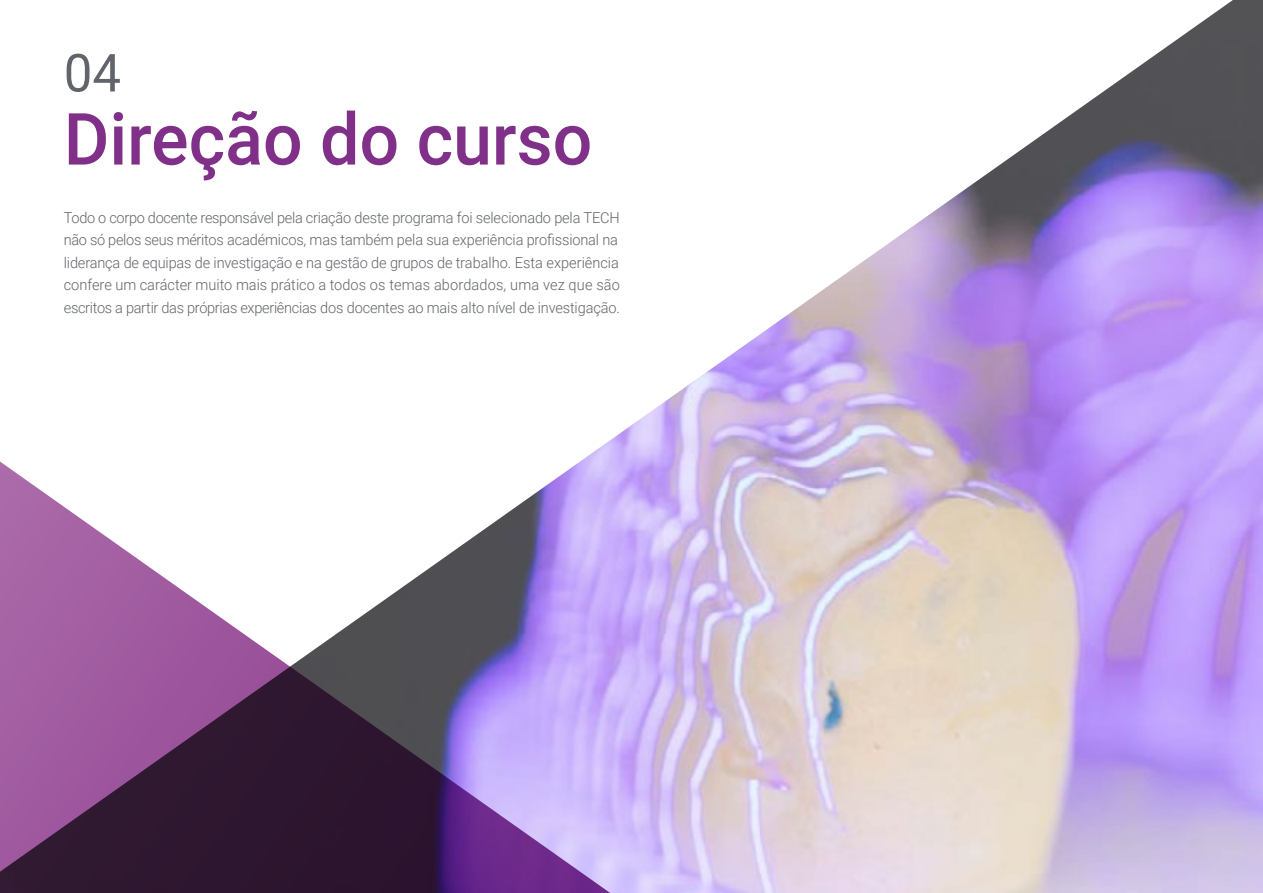
<style>
.page{position:relative;width:1263px;height:893px;background:#fff}
.page>*{position:absolute;margin:0;border:0;box-sizing:border-box;transform-origin:0 0}
.t1{font:500 72px "Roboto";color:#813089}
.t2{font:52.5px "Roboto";color:#61646a}
.t3{font:300 15px/22.5px "Roboto";letter-spacing:-.01em;color:#61646a}
</style>
<div class="page">
<img style="left:602px;top:0;width:661px;height:893px">
<svg style="left:0;top:446px;width:640px;height:447px"></svg>
<h2 class="t2" style="left:64px;top:36px;width:59px">04</h2>
<h1 class="t1" style="left:64px;top:89px;width:530px">Direção do curso</h1>
<p class="t3" style="left:64px;top:205px;width:558px">Todo o corpo docente responsável pela criação deste programa foi selecionado pela TECH não só pelos seus méritos académicos, mas também pela sua experiência profissional na liderança de equipas de investigação e na gestão de grupos de trabalho. Esta experiência confere um carácter muito mais prático a todos os temas abordados, uma vez que são escritos a partir das próprias experiências dos docentes ao mais alto nível de investigação.</p>
</div>
